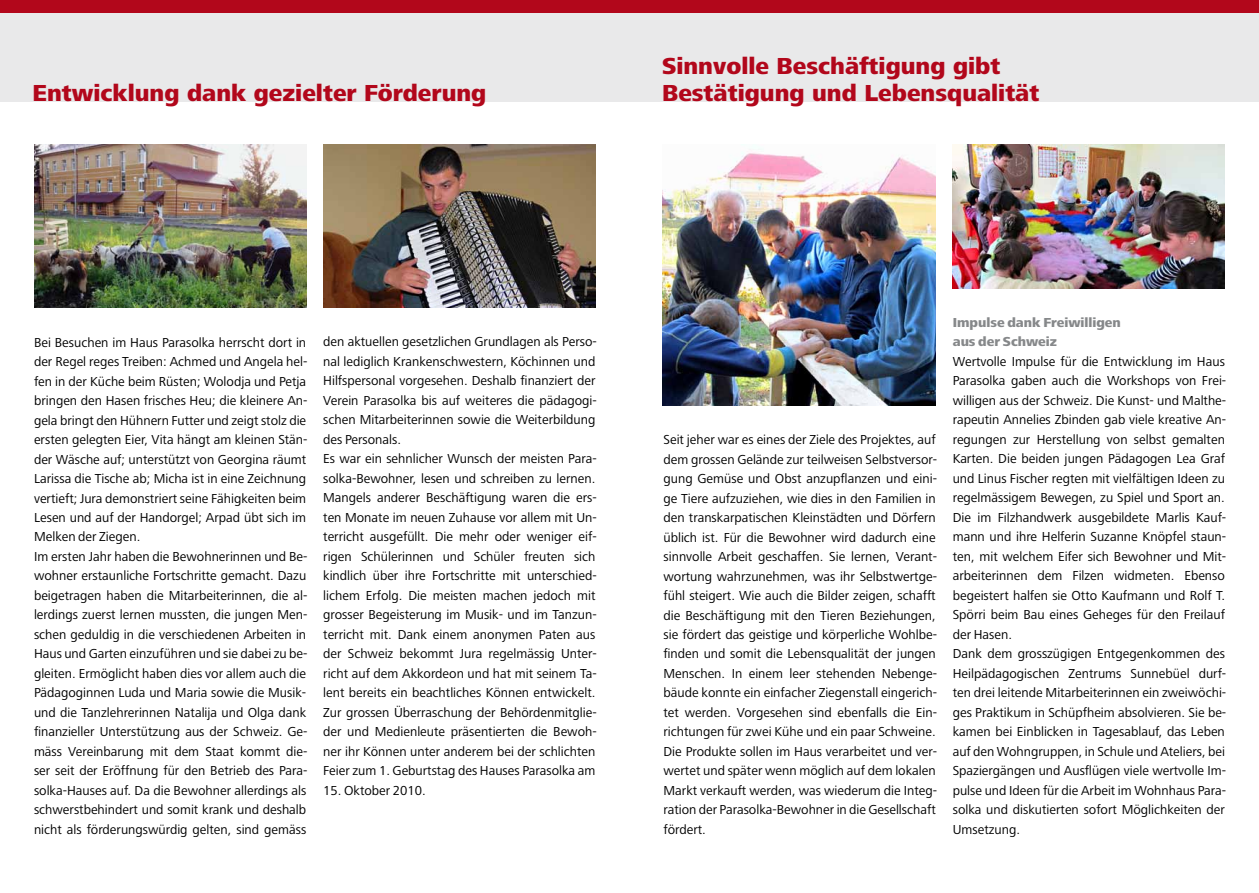
<style>
.page{position:relative;width:1259px;height:893px;background:#fff}
.page>*{position:absolute;margin:0;border:0;box-sizing:border-box;transform-origin:0 0}
.t1{font:800 24px/27px "Frutiger Next LT";color:#b2071b}
.t2{font:13.5px/19.5px "Frutiger Next LT";color:#000}
.t3{font:800 13.5px/19.5px "Frutiger Next LT";color:#86888a}
</style>
<div class="page">
<div style="left:0;top:0;width:1259px;height:101px;background:#e9e9ea"></div>
<div style="left:0;top:0;width:1259px;height:13px;background:#b2071b"></div>
<img style="left:34px;top:145px;width:272px;height:163px">
<img style="left:952px;top:144px;width:273px;height:144px">
<img style="left:662px;top:148px;width:273px;height:257px">
<img style="left:323px;top:145px;width:272px;height:163px">
<h1 class="t1" style="left:32px;top:79px;width:455px">Entwicklung dank gezielter Förderung</h1>
<h1 class="t1" style="left:662px;top:53px;width:379px">Sinnvolle Beschäftigung gibt<br>Bestätigung und Lebensqualität</h1>
<p class="t2" style="left:34px;top:332px;width:275px">Bei Besuchen im Haus Parasolka herrscht dort in der Regel reges Treiben: Achmed und Angela hel&shy;fen in der Küche beim Rüsten; Wolodja und Petja bringen den Hasen frisches Heu; die kleinere An&shy;gela bringt den Hühnern Futter und zeigt stolz die ersten gelegten Eier, Vita hängt am kleinen Stän&shy;der Wäsche auf; unterstützt von Georgina räumt Larissa die Tische ab; Micha ist in eine Zeichnung vertieft; Jura demonstriert seine Fähigkeiten beim Lesen und auf der Handorgel; Arpad übt sich im Melken der Ziegen.<br>Im ersten Jahr haben die Bewohnerinnen und Be&shy;wohner erstaunliche Fortschritte gemacht. Dazu beigetragen haben die Mitarbeiterinnen, die al&shy;lerdings zuerst lernen mussten, die jungen Men&shy;schen geduldig in die verschiedenen Arbeiten in Haus und Garten einzuführen und sie dabei zu be&shy;gleiten. Ermöglicht haben dies vor allem auch die Pädagoginnen Luda und Maria sowie die Musik&shy;und die Tanzlehrerinnen Natalija und Olga dank finanzieller Unterstützung aus der Schweiz. Ge&shy;mäss Vereinbarung mit dem Staat kommt die&shy;ser seit der Eröffnung für den Betrieb des Para&shy;solka-Hauses auf. Da die Bewohner allerdings als schwerstbehindert und somit krank und deshalb nicht als förderungswürdig gelten, sind gemäss</p>
<p class="t2" style="left:323px;top:332px;width:275px">den aktuellen gesetzlichen Grundlagen als Perso&shy;nal lediglich Krankenschwestern, Köchinnen und Hilfspersonal vorgesehen. Deshalb finanziert der Verein Parasolka bis auf weiteres die pädagogi&shy;schen Mitarbeiterinnen sowie die Weiterbildung des Personals.<br>Es war ein sehnlicher Wunsch der meisten Para&shy;solka-Bewohner, lesen und schreiben zu lernen.<br>Mangels anderer Beschäftigung waren die ers&shy;ten Monate im neuen Zuhause vor allem mit Un&shy;terricht ausgefüllt. Die mehr oder weniger eif&shy;rigen Schülerinnen und Schüler freuten sich kindlich über ihre Fortschritte mit unterschied&shy;lichem Erfolg. Die meisten machen jedoch mit grosser Begeisterung im Musik- und im Tanzun&shy;terricht mit. Dank einem anonymen Paten aus der Schweiz bekommt Jura regelmässig Unter&shy;richt auf dem Akkordeon und hat mit seinem Ta&shy;lent bereits ein beachtliches Können entwickelt.<br>Zur grossen Überraschung der Behördenmitglie&shy;der und Medienleute präsentierten die Bewoh&shy;ner ihr Können unter anderem bei der schlichten Feier zum 1. Geburtstag des Hauses Parasolka am</p>
<p class="t2" style="left:323px;top:781px;width:104px">15. Oktober 2010.</p>
<p class="t2" style="left:663px;top:430px;width:275px;text-align:justify">Seit jeher war es eines der Ziele des Projektes, auf dem grossen Gelände zur teilweisen Selbstversor&shy;gung Gemüse und Obst anzupflanzen und eini&shy;ge Tiere aufzuziehen, wie dies in den Familien in den transkarpatischen Kleinstädten und Dörfern üblich ist. Für die Bewohner wird dadurch eine sinnvolle Arbeit geschaffen. Sie lernen, Verant&shy;wortung wahrzunehmen, was ihr Selbstwertge&shy;fühl steigert. Wie auch die Bilder zeigen, schafft die Beschäftigung mit den Tieren Beziehungen, sie fördert das geistige und körperliche Wohlbe&shy;finden und somit die Lebensqualität der jungen Menschen. In einem leer stehenden Nebenge&shy;bäude konnte ein einfacher Ziegenstall eingerich&shy;tet werden. Vorgesehen sind ebenfalls die Ein&shy;richtungen für zwei Kühe und ein paar Schweine.<br>Die Produkte sollen im Haus verarbeitet und ver&shy;wertet und später wenn möglich auf dem lokalen Markt verkauft werden, was wiederum die Integ&shy;ration der Parasolka-Bewohner in die Gesellschaft fördert.</p>
<p class="t3" style="left:952px;top:313px;width:170px">Impulse dank Freiwilligen aus der Schweiz</p>
<p class="t2" style="left:952px;top:352px;width:275px">Wertvolle Impulse für die Entwicklung im Haus Parasolka gaben auch die Workshops von Frei&shy;willigen aus der Schweiz. Die Kunst- und Malthe&shy;rapeutin Annelies Zbinden gab viele kreative An&shy;regungen zur Herstellung von selbst gemalten Karten. Die beiden jungen Pädagogen Lea Graf und Linus Fischer regten mit vielfältigen Ideen zu regelmässigem Bewegen, zu Spiel und Sport an.<br>Die im Filzhandwerk ausgebildete Marlis Kauf&shy;mann und ihre Helferin Suzanne Knöpfel staun&shy;ten, mit welchem Eifer sich Bewohner und Mit&shy;arbeiterinnen dem Filzen widmeten. Ebenso begeistert halfen sie Otto Kaufmann und Rolf T.<br>Spörri beim Bau eines Geheges für den Freilauf der Hasen.<br>Dank dem grosszügigen Entgegenkommen des Heilpädagogischen Zentrums Sunnebüel durf&shy;ten drei leitende Mitarbeiterinnen ein zweiwöchi&shy;ges Praktikum in Schüpfheim absolvieren. Sie be&shy;kamen bei Einblicken in Tagesablauf, das Leben auf den Wohngruppen, in Schule und Ateliers, bei Spaziergängen und Ausflügen viele wertvolle Im&shy;pulse und Ideen für die Arbeit im Wohnhaus Para&shy;solka und diskutierten sofort Möglichkeiten der Umsetzung.</p>
</div>
